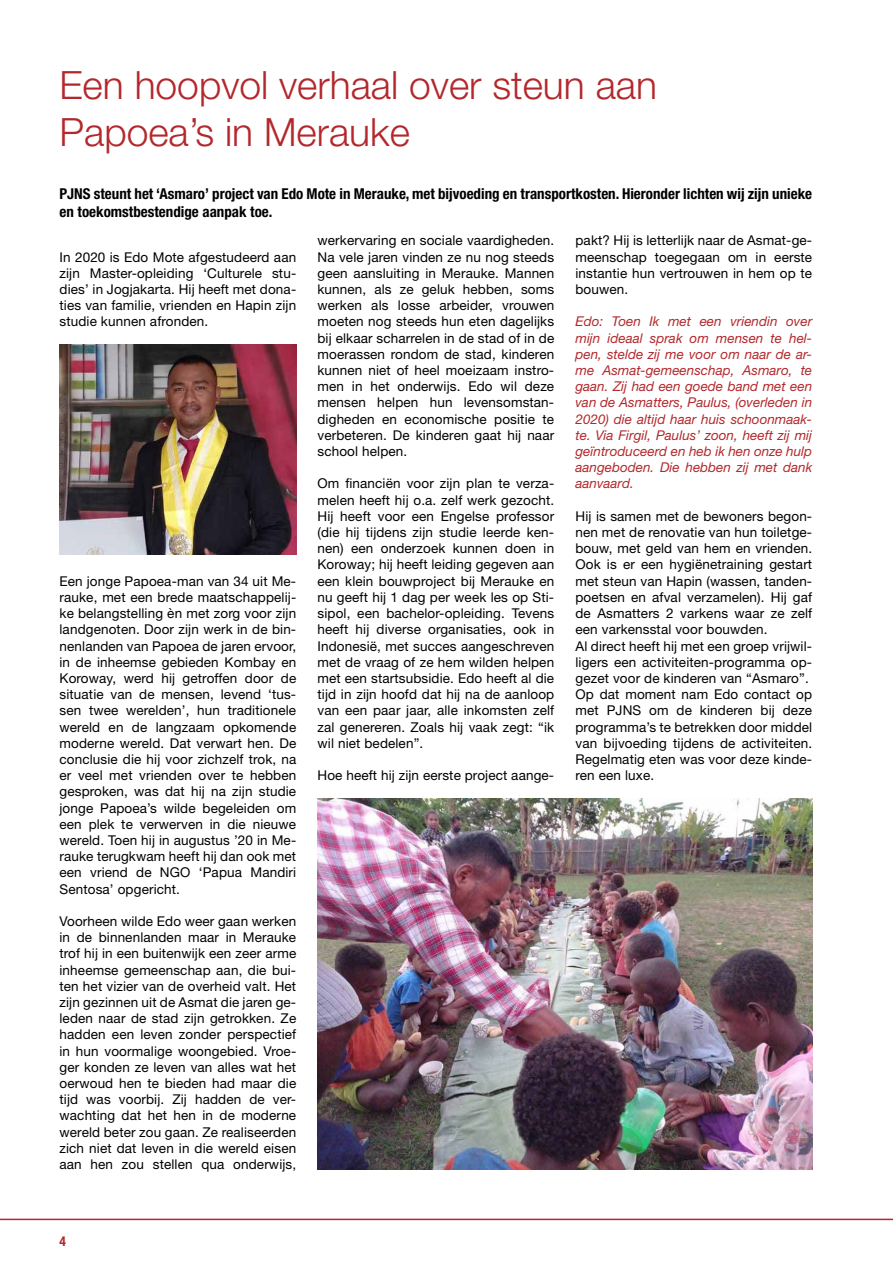
<style>
.page{position:relative;width:893px;height:1263px;background:#fff}
.page>*{position:absolute;margin:0;border:0;box-sizing:border-box;transform-origin:0 0}
.t1{font:300 39px/46.8px "Helvetica Neue";color:#b3282c}
.t2{font:700 condensed 15px/18px "Helvetica Neue";color:#000}
.t3{font:13.5px/16.2px "Helvetica Neue";letter-spacing:.01em;color:#000;text-align:justify}
.t4{font:italic 13.5px/16.2px "Helvetica Neue";color:#b3282c;text-align:justify}
.t5{font:700 condensed 13.5px "Helvetica Neue";color:#b3282c}
</style>
<div class="page">
<img style="left:60px;top:344px;width:236px;height:210px">
<img style="left:317px;top:798px;width:495px;height:371px">
<hr style="left:0;top:1219px;width:893px;height:1px;background:#b3282c">
<h1 class="t1" style="left:60px;top:61px;width:599px">Een hoopvol verhaal over steun aan<br>Papoea’s in Merauke</h1>
<p class="t2" style="left:60px;top:184px;width:754px">PJNS steunt het ‘Asmaro’ project van Edo Mote in Merauke, met bijvoeding en transportkosten. Hieronder lichten wij zijn unieke en toekomstbestendige aanpak toe.</p>
<p class="t3" style="left:60px;top:249px;width:238px">In 2020 is Edo Mote afgestudeerd aan zijn Master-opleiding ‘Culturele stu&shy;dies’ in Jogjakarta. Hij heeft met dona&shy;ties van familie, vrienden en Hapin zijn studie kunnen afronden.</p>
<p class="t3" style="left:575px;top:232px;width:238px">pakt? Hij is letterlijk naar de Asmat-ge&shy;meenschap toegegaan om in eerste instantie hun vertrouwen in hem op te bouwen.</p>
<p class="t4" style="left:575px;top:313px;width:238px">Edo: Toen Ik met een vriendin over mijn ideaal sprak om mensen te hel&shy;pen, stelde zij me voor om naar de ar&shy;me Asmat-gemeenschap, Asmaro, te gaan. Zij had een goede band met een van de Asmatters, Paulus, (overleden in 2020) die altijd haar huis schoonmaak&shy;te. Via Firgil, Paulus’ zoon, heeft zij mij geïntroduceerd en heb ik hen onze hulp aangeboden. Die hebben zij met dank aanvaard.</p>
<p class="t3" style="left:575px;top:508px;width:238px;text-align:left">Hij is samen met de bewoners begon&shy;nen met de renovatie van hun toiletge&shy;bouw, met geld van hem en vrienden.<br>Ook is er een hygiënetraining gestart met steun van Hapin (wassen, tanden&shy;poetsen en afval verzamelen). Hij gaf de Asmatters 2 varkens waar ze zelf een varkensstal voor bouwden.<br>Al direct heeft hij met een groep vrijwil&shy;ligers een activiteiten-programma op&shy;gezet voor de kinderen van “Asmaro”.<br>Op dat moment nam Edo contact op met PJNS om de kinderen bij deze programma’s te betrekken door middel van bijvoeding tijdens de activiteiten.<br>Regelmatig eten was voor deze kinde&shy;ren een luxe.</p>
<p class="t3" style="left:317px;top:232px;width:238px">werkervaring en sociale vaardigheden.<br>Na vele jaren vinden ze nu nog steeds geen aansluiting in Merauke. Mannen kunnen, als ze geluk hebben, soms werken als losse arbeider, vrouwen moeten nog steeds hun eten dagelijks bij elkaar scharrelen in de stad of in de moerassen rondom de stad, kinderen kunnen niet of heel moeizaam instro&shy;men in het onderwijs. Edo wil deze mensen helpen hun levensomstan&shy;digheden en economische positie te verbeteren. De kinderen gaat hij naar school helpen.</p>
<p class="t3" style="left:317px;top:475px;width:238px">Om financiën voor zijn plan te verza&shy;melen heeft hij o.a. zelf werk gezocht.<br>Hij heeft voor een Engelse professor (die hij tijdens zijn studie leerde ken&shy;nen) een onderzoek kunnen doen in Koroway; hij heeft leiding gegeven aan een klein bouwproject bij Merauke en nu geeft hij 1 dag per week les op Sti&shy;sipol, een bachelor-opleiding. Tevens heeft hij diverse organisaties, ook in Indonesië, met succes aangeschreven met de vraag of ze hem wilden helpen met een startsubsidie. Edo heeft al die tijd in zijn hoofd dat hij na de aanloop van een paar jaar, alle inkomsten zelf zal genereren. Zoals hij vaak zegt: “ik wil niet bedelen”.</p>
<p class="t3" style="left:317px;top:767px;width:238px">Hoe heeft hij zijn eerste project aange-</p>
<p class="t3" style="left:60px;top:573px;width:238px">Een jonge Papoea-man van 34 uit Me&shy;rauke, met een brede maatschappelij&shy;ke belangstelling èn met zorg voor zijn landgenoten. Door zijn werk in de bin&shy;nenlanden van Papoea de jaren ervoor, in de inheemse gebieden Kombay en Koroway, werd hij getroffen door de situatie van de mensen, levend ‘tus&shy;sen twee werelden’, hun traditionele wereld en de langzaam opkomende moderne wereld. Dat verwart hen. De conclusie die hij voor zichzelf trok, na er veel met vrienden over te hebben gesproken, was dat hij na zijn studie jonge Papoea’s wilde begeleiden om een plek te verwerven in die nieuwe wereld. Toen hij in augustus ’20 in Me&shy;rauke terugkwam heeft hij dan ook met een vriend de NGO ‘Papua Mandiri Sentosa’ opgericht.</p>
<p class="t3" style="left:60px;top:913px;width:238px">Voorheen wilde Edo weer gaan werken in de binnenlanden maar in Merauke trof hij in een buitenwijk een zeer arme inheemse gemeenschap aan, die bui&shy;ten het vizier van de overheid valt. Het zijn gezinnen uit de Asmat die jaren ge&shy;leden naar de stad zijn getrokken. Ze hadden een leven zonder perspectief in hun voormalige woongebied. Vroe&shy;ger konden ze leven van alles wat het oerwoud hen te bieden had maar die tijd was voorbij. Zij hadden de ver&shy;wachting dat het hen in de moderne wereld beter zou gaan. Ze realiseerden zich niet dat leven in die wereld eisen aan hen zou stellen qua onderwijs,</p>
<p class="t5" style="left:60px;top:1233px;width:8px">4</p>
</div>
